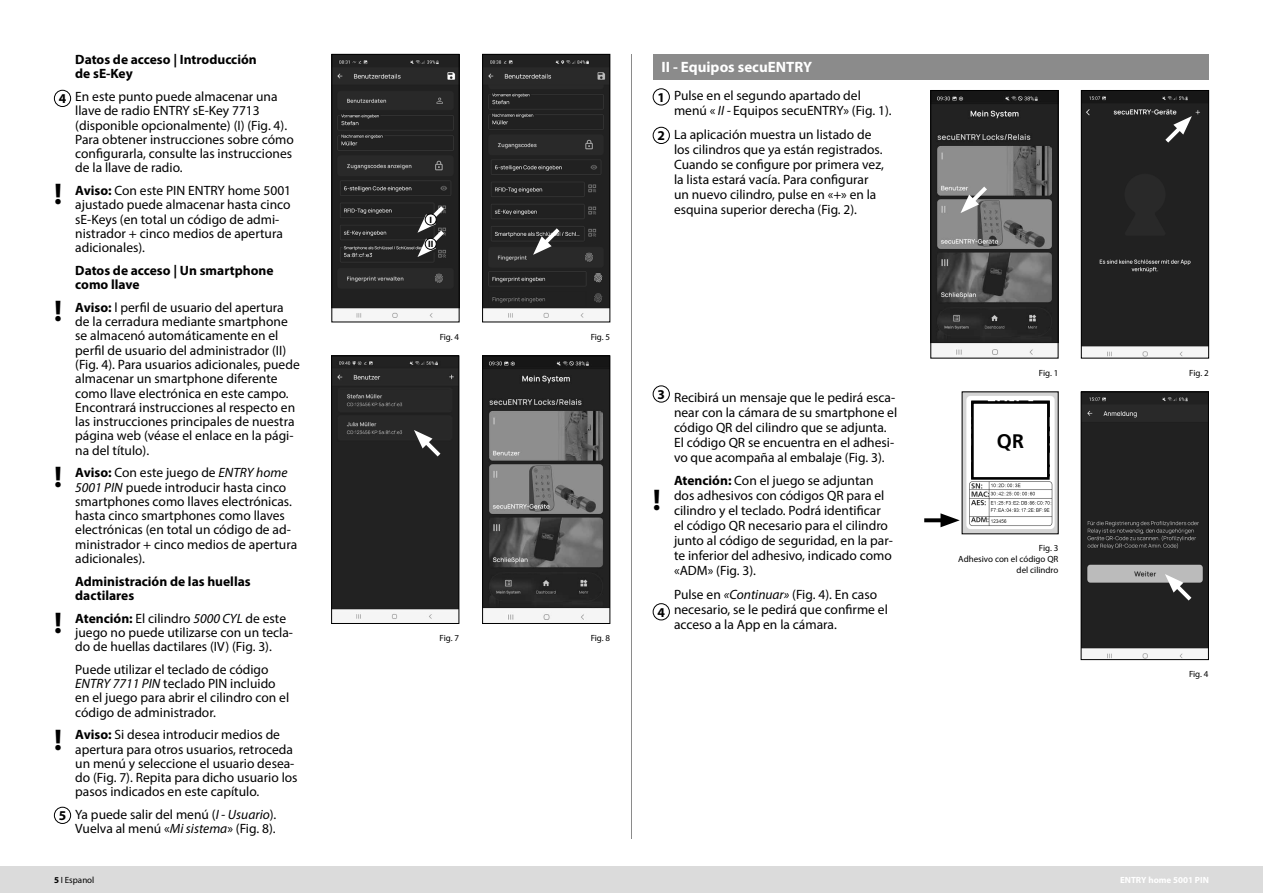
<style>
.page{position:relative;width:1263px;height:893px;background:#fff}
.page>*{position:absolute;margin:0;border:0;box-sizing:border-box;transform-origin:0 0}
.t1{font:700 30px "Myriad Pro";color:#000}
.t2{font:700 19.5px "Frutiger LT Pro";color:#000}
.t3{font:700 15px "Myriad Pro";color:#fff}
.t4{font:13.5px/14.2px "Myriad Pro";color:#000}
.t5{font:700 13.5px/14.2px "Myriad Pro";color:#000}
.t6{font:700 9.15px "Myriad Pro";color:#000}
.t7{font:9px/10.8px "Myriad Pro";color:#000;text-align:right}
.t8{font:700 9px "Myriad Pro";color:#fff}
.s1{font-weight:700}
.s2{font-style:italic}
</style>
<div class="page">
<div style="left:0;top:866px;width:1263px;height:27px;background:#dbdbdb"></div>
<hr style="left:631px;top:54px;width:1px;height:785px;background:#8b8b8b">
<img style="left:333px;top:56px;width:124px;height:262px">
<div style="left:331px;top:54px;width:128px;height:268px;border:1px solid #000"></div>
<svg style="left:417px;top:202px;width:31px;height:55px;background:#474747"></svg>
<div style="left:425px;top:214px;width:11px;height:11px;background:#fff;border-radius:50%"></div>
<div style="left:425px;top:214px;width:11px;height:11px;border:1px solid #000;border-radius:50%"></div>
<div style="left:425px;top:238px;width:11px;height:11px;background:#fff;border-radius:50%"></div>
<div style="left:425px;top:238px;width:11px;height:12px;border:1px solid #000;border-radius:50%"></div>
<div style="left:54px;top:90px;width:17px;height:17px;border:1px solid #000;border-radius:50%"></div>
<img style="left:484px;top:56px;width:124px;height:262px">
<div style="left:482px;top:54px;width:128px;height:268px;border:1px solid #000"></div>
<svg style="left:533px;top:224px;width:31px;height:31px"></svg>
<div style="left:54px;top:807px;width:17px;height:17px;border:1px solid #000;border-radius:50%"></div>
<img style="left:333px;top:357px;width:124px;height:264px">
<div style="left:331px;top:355px;width:128px;height:269px;border:1px solid #000"></div>
<svg style="left:414px;top:430px;width:31px;height:31px"></svg>
<img style="left:484px;top:357px;width:124px;height:265px">
<div style="left:482px;top:355px;width:128px;height:269px;border:1px solid #000"></div>
<div style="left:653px;top:88px;width:17px;height:17px;border:1px solid #000;border-radius:50%"></div>
<div style="left:653px;top:127px;width:17px;height:17px;border:1px solid #000;border-radius:50%"></div>
<div style="left:653px;top:385px;width:17px;height:17px;border:1px solid #000;border-radius:50%"></div>
<div style="left:653px;top:603px;width:17px;height:17px;border:1px solid #000;border-radius:50%"></div>
<img style="left:1083px;top:92px;width:124px;height:264px">
<div style="left:1081px;top:90px;width:128px;height:268px;border:1px solid #000"></div>
<img style="left:1083px;top:394px;width:124px;height:264px">
<div style="left:1081px;top:392px;width:128px;height:268px;border:1px solid #000"></div>
<svg style="left:1161px;top:116px;width:31px;height:31px"></svg>
<svg style="left:1165px;top:574px;width:31px;height:31px"></svg>
<img style="left:964px;top:394px;width:92px;height:138px">
<div style="left:972px;top:402px;width:76px;height:76px;background:#fff"></div>
<div style="left:971px;top:401px;width:79px;height:79px;border:3px solid #000"></div>
<svg style="left:924px;top:518px;width:16px;height:4px"></svg>
<svg style="left:940px;top:513px;width:20px;height:14px"></svg>
<img style="left:932px;top:92px;width:124px;height:264px">
<div style="left:930px;top:90px;width:128px;height:268px;border:1px solid #000"></div>
<svg style="left:960px;top:182px;width:31px;height:31px"></svg>
<div style="left:653px;top:54px;width:556px;height:26px;background:#8b8b8b"></div>
<p class="t5" style="left:59px;top:91px;width:9px">4</p>
<h1 class="t1" style="left:54px;top:174px;width:10px">!</h1>
<h1 class="t1" style="left:54px;top:292px;width:10px">!</h1>
<h1 class="t1" style="left:54px;top:458px;width:10px">!</h1>
<h1 class="t1" style="left:54px;top:603px;width:10px">!</h1>
<h1 class="t1" style="left:54px;top:720px;width:10px">!</h1>
<p class="t5" style="left:59px;top:808px;width:9px">5</p>
<p class="t5" style="left:75px;top:52px;width:183px">Datos de acceso | Introducción de sE-Key</p>
<p class="t4" style="left:75px;top:89px;width:220px">En este punto puede almacenar una llave de radio ENTRY sE-Key 7713 (disponible opcionalmente) (I) (Fig. 4).<br>Para obtener instrucciones sobre cómo configurarla, consulte las instrucciones de la llave de radio.</p>
<p class="t4" style="left:75px;top:183px;width:217px"><span class="s1">Aviso:</span> Con este PIN ENTRY home 5001 ajustado puede almacenar hasta cinco sE-Keys (en total un código de admi&shy;nistrador + cinco medios de apertura adicionales).</p>
<p class="t5" style="left:75px;top:263px;width:200px">Datos de acceso | Un smartphone como llave</p>
<p class="t4" style="left:75px;top:300px;width:226px"><span class="s1">Aviso:</span> l perfil de usuario del apertura de la cerradura mediante smartphone se almacenó automáticamente en el perfil de usuario del administrador (II) (Fig. 4). Para usuarios adicionales, puede almacenar un smartphone diferente como llave electrónica en este campo.<br>Encontrará instrucciones al respecto en las instrucciones principales de nuestra página web (véase el enlace en la pági&shy;na del título).</p>
<p class="t4" style="left:75px;top:465px;width:223px"><span class="s1">Aviso:</span> Con este juego de <span class="s2">ENTRY home 5001 PIN</span> puede introducir hasta cinco smartphones como llaves electrónicas. hasta cinco smartphones como llaves electrónicas (en total un código de ad&shy;ministrador + cinco medios de apertura adicionales).</p>
<p class="t5" style="left:75px;top:573px;width:177px">Administración de las huellas dactilares</p>
<p class="t4" style="left:75px;top:611px;width:219px"><span class="s1">Atención:</span> El cilindro <span class="s2">5000 CYL</span> de este juego no puede utilizarse con un tecla&shy;do de huellas dactilares (IV) (Fig. 3).</p>
<p class="t4" style="left:75px;top:662px;width:215px">Puede utilizar el teclado de código <span class="s2">ENTRY 7711 PIN</span> teclado PIN incluido en el juego para abrir el cilindro con el código de administrador.</p>
<p class="t4" style="left:75px;top:727px;width:224px"><span class="s1">Aviso:</span> Si desea introducir medios de apertura para otros usuarios, retroceda un menú y seleccione el usuario desea&shy;do (Fig. 7). Repita para dicho usuario los pasos indicados en este capítulo.</p>
<p class="t4" style="left:75px;top:807px;width:203px">Ya puede salir del menú (<span class="s2">I - Usuario</span>).<br>Vuelva al menú «<span class="s2">Mi sistema</span>» (Fig. 8).</p>
<p class="t6" style="left:429px;top:214px;width:4px">I</p>
<p class="t6" style="left:428px;top:238px;width:7px">II</p>
<p class="t7" style="left:440px;top:331px;width:21px">Fig. 4</p>
<p class="t7" style="left:591px;top:331px;width:21px">Fig. 5</p>
<p class="t7" style="left:439px;top:633px;width:21px">Fig. 7</p>
<p class="t7" style="left:591px;top:633px;width:21px">Fig. 8</p>
<p class="t3" style="left:661px;top:58px;width:152px">II - Equipos secuENTRY</p>
<p class="t5" style="left:657px;top:90px;width:9px">1</p>
<p class="t5" style="left:657px;top:128px;width:9px">2</p>
<p class="t4" style="left:674px;top:88px;width:219px;line-height:15px">Pulse en el segundo apartado del menú « <span class="s2">II -</span> Equipos secuENTRY» (Fig. 1).</p>
<p class="t4" style="left:674px;top:127px;width:211px;line-height:15px">La aplicación muestra un listado de los cilindros que ya están registrados.<br>Cuando se configure por primera vez, la lista estará vacía. Para configurar un nuevo cilindro, pulse en «+» en la esquina superior derecha (Fig. 2).</p>
<p class="t5" style="left:657px;top:387px;width:9px">3</p>
<h1 class="t1" style="left:653px;top:480px;width:10px">!</h1>
<p class="t5" style="left:657px;top:605px;width:9px">4</p>
<p class="t4" style="left:674px;top:389px;width:225px;line-height:15px">Recibirá un mensaje que le pedirá esca&shy;near con la cámara de su smartphone el código QR del cilindro que se adjunta.<br>El código QR se encuentra en el adhesi&shy;vo que acompaña al embalaje (Fig. 3).</p>
<p class="t4" style="left:674px;top:473px;width:220px;line-height:15px"><span class="s1">Atención:</span> Con el juego se adjuntan dos adhesivos con códigos QR para el cilindro y el teclado. Podrá identificar el código QR necesario para el cilindro junto al código de seguridad, en la par&shy;te inferior del adhesivo, indicado como «ADM» (Fig. 3).</p>
<p class="t4" style="left:674px;top:586px;width:215px;line-height:15px">Pulse en <span class="s2">«Continuar»</span> (Fig. 4). En caso necesario, se le pedirá que confirme el acceso a la App en la cámara.</p>
<p class="t7" style="left:1039px;top:367px;width:21px">Fig. 1</p>
<h2 class="t2" style="left:997px;top:429px;width:29px">QR</h2>
<p class="t7" style="left:958px;top:543px;width:102px">Fig. 3<br>Adhesivo con el código QR del cilindro</p>
<p class="t7" style="left:1189px;top:367px;width:21px">Fig. 2</p>
<p class="t7" style="left:1189px;top:669px;width:21px">Fig. 4</p>
<p class="t7" style="left:54px;top:874px;width:42px"><span class="s1">5</span> I Espanol</p>
<p class="t8" style="left:1120px;top:874px;width:90px">ENTRY home 5001 PIN</p>
</div>
